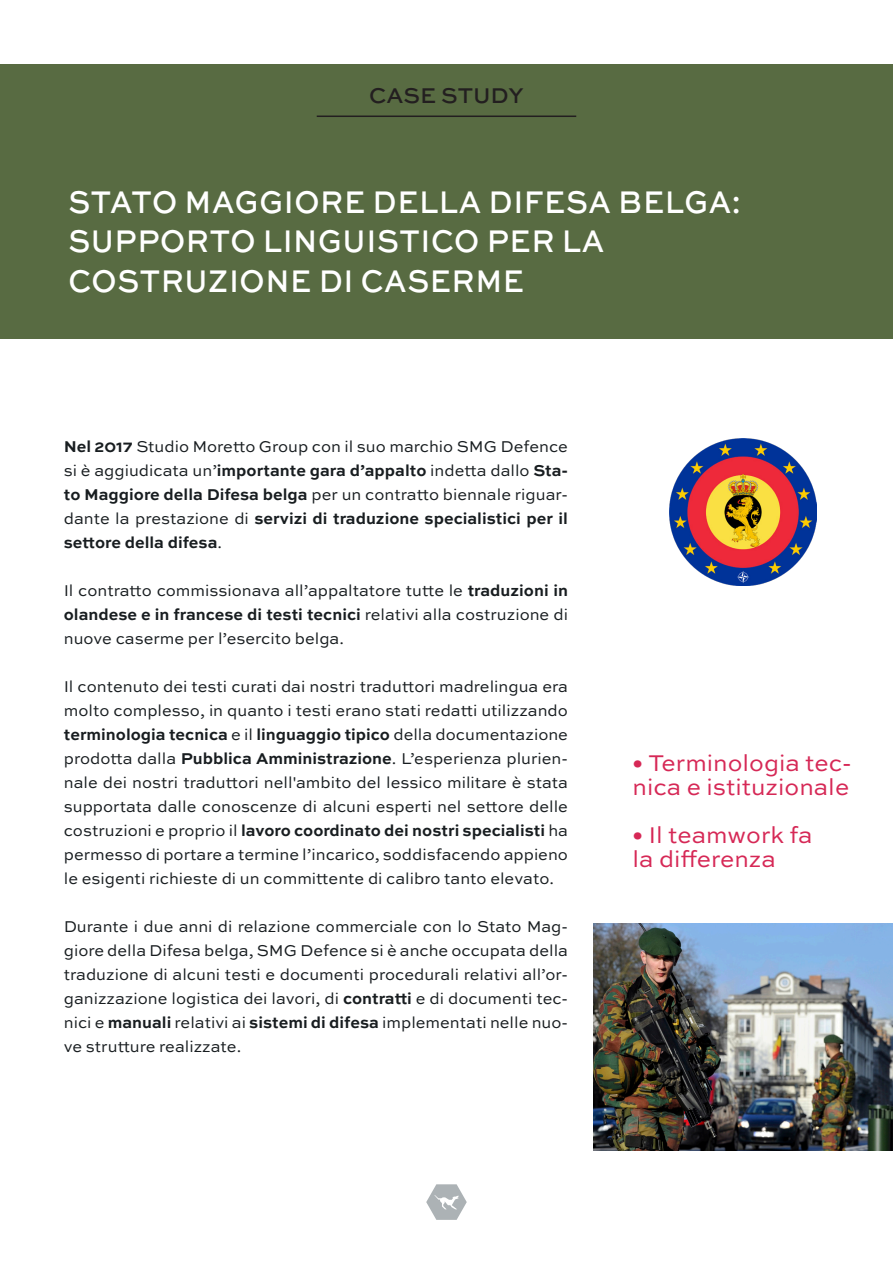
<style>
.page{position:relative;width:893px;height:1263px;background:#fff}
.page>*{position:absolute;margin:0;border:0;box-sizing:border-box;transform-origin:0 0}
.t1{font:500 33px "Sweet Sans Pro";letter-spacing:.02em;color:#fff;scale:.9 1}
.t2{font:24px/24px "Sweet Sans Pro";color:#d62856}
.t3{font:500 22.5px "Sweet Sans Pro";color:#231f20}
.t4{font:16.5px/24px "Sweet Sans Pro";color:#181d20;text-align:justify}
.s1{font-weight:700}
</style>
<div class="page">
<div style="left:0;top:64px;width:893px;height:275px;background:#586b42"></div>
<svg style="left:426px;top:1184px;width:41px;height:36px"></svg>
<img style="left:593px;top:923px;width:300px;height:227px">
<img style="left:670px;top:439px;width:146px;height:147px">
<hr style="left:317px;top:116px;width:259px;height:1px;background:#231f20">
<p class="t3" style="left:369px;top:79px;width:156px">CASE STUDY</p>
<p class="t1" style="left:68px;top:177px;width:749px">STATO MAGGIORE DELLA DIFESA BELGA:</p>
<p class="t1" style="left:68px;top:217px;width:597px">SUPPORTO LINGUISTICO PER LA</p>
<p class="t1" style="left:68px;top:256px;width:508px">COSTRUZIONE DI CASERME</p>
<p class="t4" style="left:64px;top:433px;width:506px"><span class="s1">Nel 2017</span> Studio Moretto Group con il suo marchio SMG Defence si è aggiudicata un’<span class="s1">importante gara d’appalto</span> indetta dallo <span class="s1">Sta&shy;to Maggiore della Difesa belga</span> per un contratto biennale riguar&shy;dante la prestazione di <span class="s1">servizi di traduzione specialistici per il settore della difesa</span>.</p>
<p class="t4" style="left:64px;top:577px;width:506px">Il contratto commissionava all’appaltatore tutte le <span class="s1">traduzioni in olandese e in francese di testi tecnici</span> relativi alla costruzione di nuove caserme per l’esercito belga.</p>
<p class="t4" style="left:64px;top:673px;width:506px">Il contenuto dei testi curati dai nostri traduttori madrelingua era molto complesso, in quanto i testi erano stati redatti utilizzando <span class="s1">terminologia tecnica</span> e il <span class="s1">linguaggio tipico</span> della documentazione prodotta dalla <span class="s1">Pubblica Amministrazione</span>. L’esperienza plurien&shy;nale dei nostri traduttori nell'ambito del lessico militare è stata supportata dalle conoscenze di alcuni esperti nel settore delle costruzioni e proprio il <span class="s1">lavoro coordinato dei nostri specialisti</span> ha permesso di portare a termine l’incarico, soddisfacendo appieno le esigenti richieste di un committente di calibro tanto elevato.</p>
<p class="t4" style="left:64px;top:913px;width:506px">Durante i due anni di relazione commerciale con lo Stato Mag&shy;giore della Difesa belga, SMG Defence si è anche occupata della traduzione di alcuni testi e documenti procedurali relativi all’or&shy;ganizzazione logistica dei lavori, di <span class="s1">contratti</span> e di documenti tec&shy;nici e <span class="s1">manuali</span> relativi ai <span class="s1">sistemi di difesa</span> implementati nelle nuo&shy;ve strutture realizzate.</p>
<p class="t2" style="left:632px;top:750px;width:221px">• Terminologia tec&shy;nica e istituzionale</p>
<p class="t2" style="left:632px;top:822px;width:181px">• Il teamwork fa</p>
<p class="t2" style="left:632px;top:846px;width:145px">la differenza</p>
</div>
